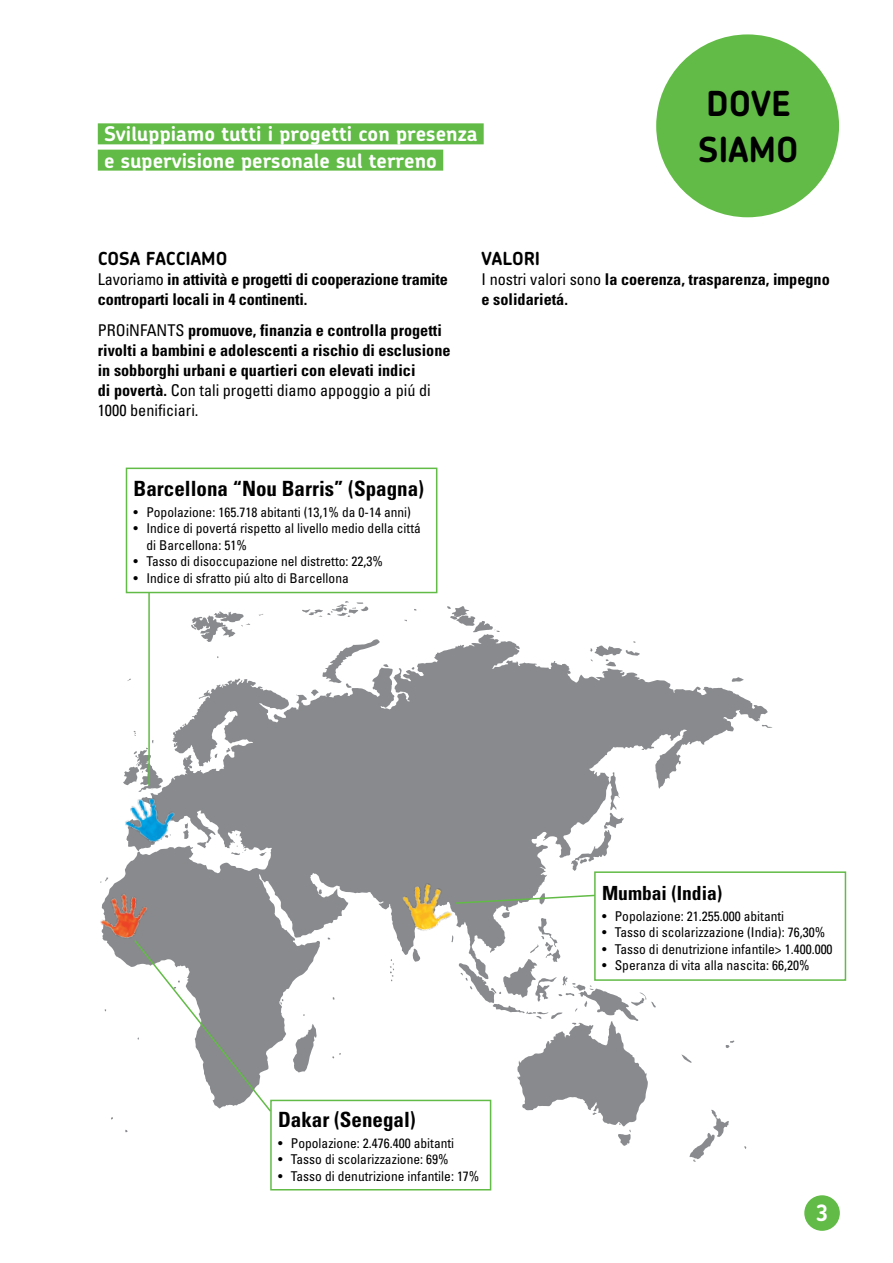
<style>
.page{position:relative;width:893px;height:1263px;background:#fff}
.page>*{position:absolute;margin:0;border:0;box-sizing:border-box;transform-origin:0 0}
.t1{font:700 34.5px/46.5px "Chevin";color:#000}
.t2{font:700 22.5px "Chevin";color:#fff}
.t3{font:700 condensed 21px "Univers LT";color:#000}
.t4{font:700 20.25px/26.2px "Chevin";color:#fff}
.t5{font:700 condensed 19.5px "Univers LT";color:#000}
.t6{font:700 18px "Chevin";color:#000}
.t7{font:700 condensed 16.2px/20.1px "Univers LT";color:#000}
.t8{font:condensed 13.5px/16.5px "Univers LT";color:#000}
.s1{font-weight:400}
</style>
<div class="page">
<svg style="left:191px;top:611px;width:59px;height:23px"></svg>
<svg style="left:302px;top:601px;width:66px;height:16px"></svg>
<svg style="left:447px;top:606px;width:53px;height:26px"></svg>
<svg style="left:113px;top:634px;width:655px;height:466px"></svg>
<svg style="left:184px;top:822px;width:5px;height:17px"></svg>
<svg style="left:197px;top:842px;width:10px;height:6px"></svg>
<svg style="left:230px;top:845px;width:16px;height:10px"></svg>
<svg style="left:259px;top:852px;width:8px;height:4px"></svg>
<svg style="left:100px;top:877px;width:9px;height:6px"></svg>
<svg style="left:293px;top:1023px;width:24px;height:49px"></svg>
<svg style="left:332px;top:1053px;width:9px;height:5px"></svg>
<svg style="left:280px;top:999px;width:3px;height:6px"></svg>
<svg style="left:318px;top:889px;width:4px;height:5px"></svg>
<svg style="left:413px;top:948px;width:7px;height:14px"></svg>
<svg style="left:681px;top:1054px;width:11px;height:9px"></svg>
<svg style="left:571px;top:812px;width:53px;height:59px"></svg>
<svg style="left:761px;top:725px;width:12px;height:3px"></svg>
<svg style="left:689px;top:1109px;width:40px;height:53px"></svg>
<svg style="left:725px;top:1040px;width:10px;height:8px"></svg>
<svg style="left:390px;top:959px;width:4px;height:22px"></svg>
<svg style="left:459px;top:911px;width:197px;height:235px"></svg>
<div style="left:236px;top:803px;width:54px;height:33px;background:#888a8d"></div>
<svg style="left:305px;top:805px;width:27px;height:44px"></svg>
<svg style="left:344px;top:806px;width:10px;height:13px"></svg>
<svg style="left:394px;top:806px;width:18px;height:8px"></svg>
<div style="left:805px;top:1196px;width:34px;height:34px;background:#62bb46;border-radius:50%"></div>
<div style="left:804px;top:1195px;width:36px;height:36px;border:2px solid #62bb46;border-radius:50%"></div>
<div style="left:98px;top:123px;width:386px;height:21px;background:#62bb46"></div>
<div style="left:98px;top:150px;width:345px;height:21px;background:#62bb46"></div>
<img style="left:100px;top:885px;width:52px;height:55px">
<img style="left:121px;top:788px;width:63px;height:67px">
<img style="left:395px;top:871px;width:68px;height:74px">
<svg style="left:454px;top:893px;width:140px;height:12px"></svg>
<hr style="left:148px;top:577px;width:2px;height:208px;background:#62bb46">
<svg style="left:104px;top:927px;width:169px;height:193px"></svg>
<div style="left:656px;top:34px;width:183px;height:183px;background:#62bb46;border-radius:50%"></div>
<div style="left:126px;top:468px;width:311px;height:124px;background:#fff"></div>
<div style="left:126px;top:468px;width:311px;height:125px;border:2px solid #62bb46"></div>
<div style="left:595px;top:872px;width:250px;height:108px;background:#fff"></div>
<div style="left:594px;top:871px;width:252px;height:110px;border:2px solid #62bb46"></div>
<div style="left:271px;top:1100px;width:220px;height:90px;background:#fff"></div>
<div style="left:270px;top:1100px;width:221px;height:90px;border:2px solid #62bb46"></div>
<h3 class="t4" style="left:104px;top:120px;width:375px">Sviluppiamo tutti i progetti con presenza e supervisione personale sul terreno</h3>
<h1 class="t1" style="left:698px;top:79px;width:102px">DOVE<br>SIAMO</h1>
<h3 class="t6" style="left:98px;top:246px;width:131px">COSA FACCIAMO</h3>
<p class="t7" style="left:98px;top:269px;width:352px"><span class="s1">Lavoriamo</span> in attività e progetti di cooperazione tramite controparti locali in 4 continenti.</p>
<p class="t7" style="left:98px;top:320px;width:354px"><span class="s1">PROiNFANTS</span> promuove, finanzia e controlla progetti rivolti a bambini e adolescenti a rischio di esclusione in sobborghi urbani e quartieri con elevati indici<br>di povertà. <span class="s1">Con tali progetti diamo appoggio a piú di 1000 benificiari.</span></p>
<h3 class="t3" style="left:134px;top:476px;width:292px">Barcellona “Nou Barris” (Spagna)</h3>
<p class="t8" style="left:134px;top:503px;width:279px">• Popolazione: 165.718 abitanti (13,1% da 0-14 anni)</p>
<p class="t8" style="left:146px;top:520px;width:276px;text-indent:-13px">• Indice di povertá rispetto al livello medio della cittá di Barcellona: 51%</p>
<p class="t8" style="left:134px;top:553px;width:251px">• Tasso di disoccupazione nel distretto: 22,3%</p>
<p class="t8" style="left:134px;top:569px;width:217px">• Indice di sfratto piú alto di Barcellona</p>
<h3 class="t6" style="left:482px;top:246px;width:60px">VALORI</h3>
<p class="t7" style="left:482px;top:269px;width:350px"><span class="s1">I nostri valori sono</span> la coerenza, trasparenza, impegno e solidarietá.</p>
<h3 class="t5" style="left:602px;top:881px;width:122px">Mumbai (India)</h3>
<p class="t8" style="left:602px;top:907px;width:184px">• Popolazione: 21.255.000 abitanti</p>
<p class="t8" style="left:602px;top:924px;width:225px">• Tasso di scolarizzazione (India): 76,30%</p>
<p class="t8" style="left:602px;top:940px;width:232px">• Tasso di denutrizione infantile&gt; 1.400.000</p>
<p class="t8" style="left:602px;top:957px;width:209px">• Speranza di vita alla nascita: 66,20%</p>
<h3 class="t3" style="left:278px;top:1107px;width:139px">Dakar (Senegal)</h3>
<p class="t8" style="left:278px;top:1135px;width:178px">• Popolazione: 2.476.400 abitanti</p>
<p class="t8" style="left:278px;top:1151px;width:172px">• Tasso di scolarizzazione: 69%</p>
<p class="t8" style="left:278px;top:1168px;width:203px">• Tasso di denutrizione infantile: 17%</p>
<h2 class="t2" style="left:816px;top:1198px;width:14px">3</h2>
</div>
